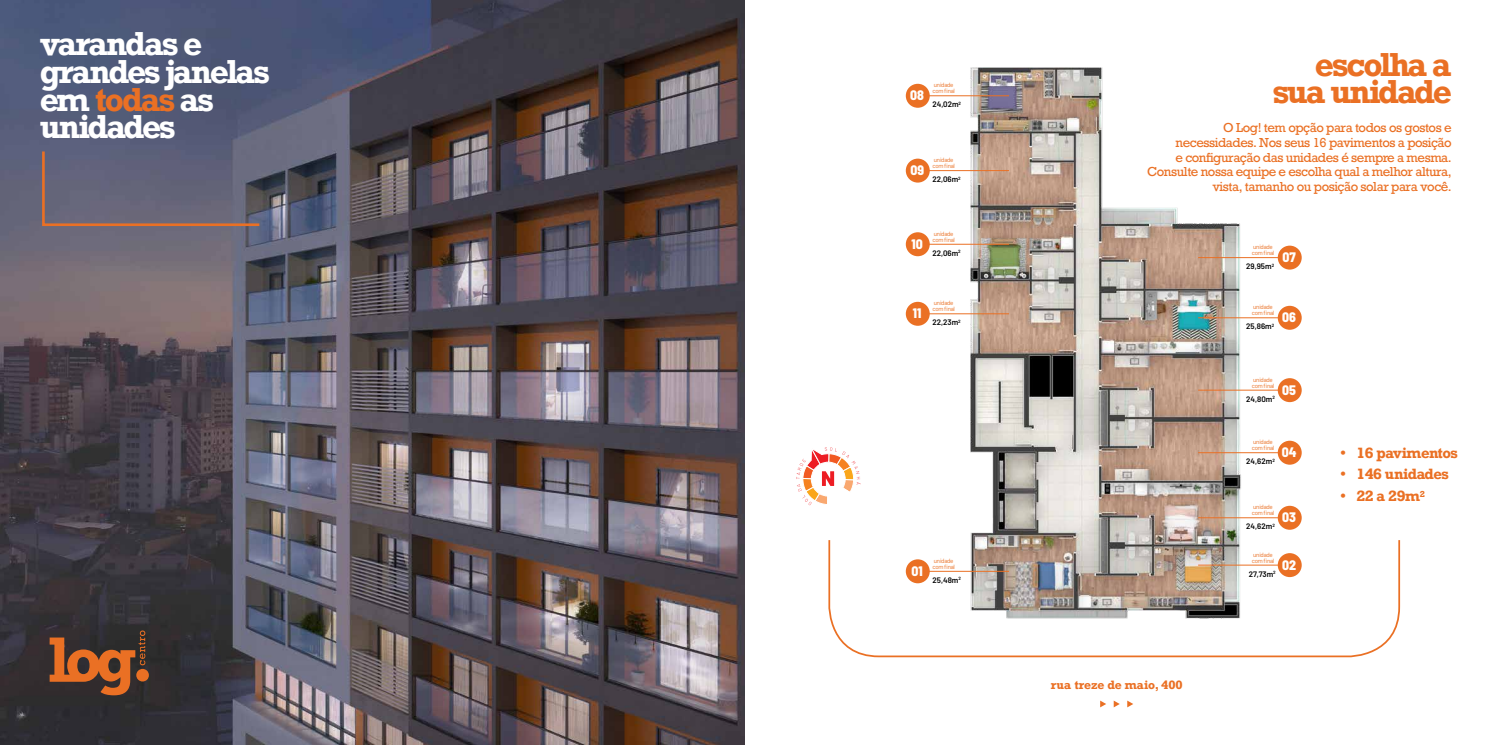
<style>
.page{position:relative;width:1489px;height:745px;background:#fff}
.page>*{position:absolute;margin:0;border:0;box-sizing:border-box;transform-origin:0 0}
.t1{font:700 31.24px/27.7px "Rockwell";letter-spacing:-.06em;color:#fff}
.t2{font:700 31.24px/27.7px "Rockwell";letter-spacing:-.06em;color:#ea7024;text-align:right}
.t3{font:700 14px "Rockwell";letter-spacing:-.03em;color:#ea7024}
.t4{font:800 semi-condensed 13.74px "Barlow";color:#fff}
.t5{font:12.25px/14.7px "Rockwell";letter-spacing:-.04em;color:#ea7024;text-align:right}
.t6{font:700 11.38px "Rockwell";color:#ea7024}
.t7{font:600 7.88px "Barlow";color:#000}
.t8{font:6.12px/6.1px "Barlow";letter-spacing:-.04em;color:#ea7024}
.s1{color:#ea7024}
</style>
<div class="page">
<img style="left:922px;top:67px;width:354px;height:471px">
<div style="left:1277px;top:505px;width:24px;height:24px;background:#ea7024;border-radius:50%"></div>
<hr style="left:1197px;top:517px;width:82px;height:1px;background:#ea7024">
<div style="left:1277px;top:440px;width:24px;height:24px;background:#ea7024;border-radius:50%"></div>
<hr style="left:1197px;top:452px;width:82px;height:1px;background:#ea7024">
<div style="left:1277px;top:378px;width:24px;height:24px;background:#ea7024;border-radius:50%"></div>
<hr style="left:1197px;top:389px;width:82px;height:1px;background:#ea7024">
<div style="left:1277px;top:305px;width:24px;height:24px;background:#ea7024;border-radius:50%"></div>
<hr style="left:1197px;top:317px;width:82px;height:1px;background:#ea7024">
<div style="left:1277px;top:245px;width:24px;height:24px;background:#ea7024;border-radius:50%"></div>
<hr style="left:1197px;top:257px;width:82px;height:1px;background:#ea7024">
<div style="left:905px;top:84px;width:24px;height:24px;background:#ea7024;border-radius:50%"></div>
<hr style="left:927px;top:95px;width:81px;height:1px;background:#ea7024">
<div style="left:905px;top:158px;width:24px;height:24px;background:#ea7024;border-radius:50%"></div>
<hr style="left:927px;top:170px;width:81px;height:1px;background:#ea7024">
<div style="left:905px;top:232px;width:24px;height:24px;background:#ea7024;border-radius:50%"></div>
<hr style="left:927px;top:244px;width:81px;height:1px;background:#ea7024">
<div style="left:905px;top:301px;width:24px;height:24px;background:#ea7024;border-radius:50%"></div>
<hr style="left:927px;top:313px;width:81px;height:1px;background:#ea7024">
<svg style="left:796px;top:447px;width:64px;height:58px"></svg>
<svg style="left:1100px;top:700px;width:6px;height:7px"></svg>
<svg style="left:1113px;top:700px;width:6px;height:7px"></svg>
<svg style="left:1127px;top:700px;width:6px;height:7px"></svg>
<img style="left:0;top:0;width:744px;height:744px">
<svg style="left:41px;top:149px;width:221px;height:78px;background:#696475"></svg>
<svg style="left:828px;top:538px;width:572px;height:119px"></svg>
<svg style="left:50px;top:630px;width:99px;height:64px;background:#76462a"></svg>
<h1 class="t1" style="left:40px;top:29px;width:231px">varandas e grandes janelas em <span class="s1">todas</span> as unidades</h1>
<p class="t4" style="left:910px;top:87px;width:15px">08</p>
<p class="t8" style="left:932px;top:82px;width:24px">unidade com final</p>
<p class="t7" style="left:932px;top:100px;width:30px">24,02m<sup>2</sup></p>
<p class="t4" style="left:910px;top:162px;width:15px">09</p>
<p class="t8" style="left:932px;top:156px;width:24px">unidade com final</p>
<p class="t7" style="left:932px;top:174px;width:30px">22,06m<sup>2</sup></p>
<p class="t4" style="left:911px;top:235px;width:13px">10</p>
<p class="t8" style="left:932px;top:230px;width:24px">unidade com final</p>
<p class="t7" style="left:932px;top:248px;width:30px">22,06m<sup>2</sup></p>
<p class="t4" style="left:912px;top:305px;width:10px">11</p>
<p class="t8" style="left:932px;top:299px;width:24px">unidade com final</p>
<p class="t7" style="left:932px;top:317px;width:30px">22,23m<sup>2</sup></p>
<p class="t4" style="left:911px;top:562px;width:13px">01</p>
<p class="t8" style="left:932px;top:557px;width:24px">unidade com final</p>
<p class="t7" style="left:932px;top:575px;width:30px">25,48m<sup>2</sup></p>
<h1 class="t2" style="left:1272px;top:50px;width:180px">escolha a sua unidade</h1>
<p class="t5" style="left:1147px;top:120px;width:306px">O Log! tem opção para todos os gostos e necessidades. Nos seus 16 pavimentos a posição<br>e configuração das unidades é sempre a mesma.<br>Consulte nossa equipe e escolha qual a melhor altura, vista, tamanho ou posição solar para você.</p>
<p class="t8" style="left:1251px;top:243px;width:24px">unidade com final</p>
<p class="t7" style="left:1246px;top:261px;width:29px">29,95m<sup>2</sup></p>
<p class="t4" style="left:1282px;top:248px;width:15px">07</p>
<p class="t8" style="left:1251px;top:303px;width:24px">unidade com final</p>
<p class="t7" style="left:1246px;top:321px;width:30px">25,86m<sup>2</sup></p>
<p class="t4" style="left:1282px;top:309px;width:15px">06</p>
<p class="t6" style="left:1050px;top:677px;width:134px">rua treze de maio, 400</p>
<p class="t8" style="left:1251px;top:376px;width:24px">unidade com final</p>
<p class="t4" style="left:1282px;top:381px;width:15px">05</p>
<p class="t7" style="left:1246px;top:394px;width:30px">24,80m<sup>2</sup></p>
<p class="t8" style="left:1251px;top:438px;width:24px">unidade com final</p>
<p class="t4" style="left:1281px;top:443px;width:16px">04</p>
<p class="t7" style="left:1246px;top:456px;width:30px">24,62m<sup>2</sup></p>
<p class="t8" style="left:1251px;top:503px;width:24px">unidade com final</p>
<p class="t4" style="left:1282px;top:508px;width:15px">03</p>
<p class="t7" style="left:1246px;top:521px;width:30px">24,62m<sup>2</sup></p>
<p class="t8" style="left:1251px;top:550px;width:24px">unidade com final</p>
<p class="t4" style="left:1281px;top:556px;width:15px">02</p>
<p class="t7" style="left:1248px;top:568px;width:28px">27,73m<sup>2</sup></p>
<p class="t3" style="left:1340px;top:443px;width:119px">• 16 pavimentos</p>
<p class="t3" style="left:1340px;top:465px;width:110px">• 146 unidades</p>
<p class="t3" style="left:1340px;top:487px;width:86px">• 22 a 29m<sup>2</sup></p>
</div>
